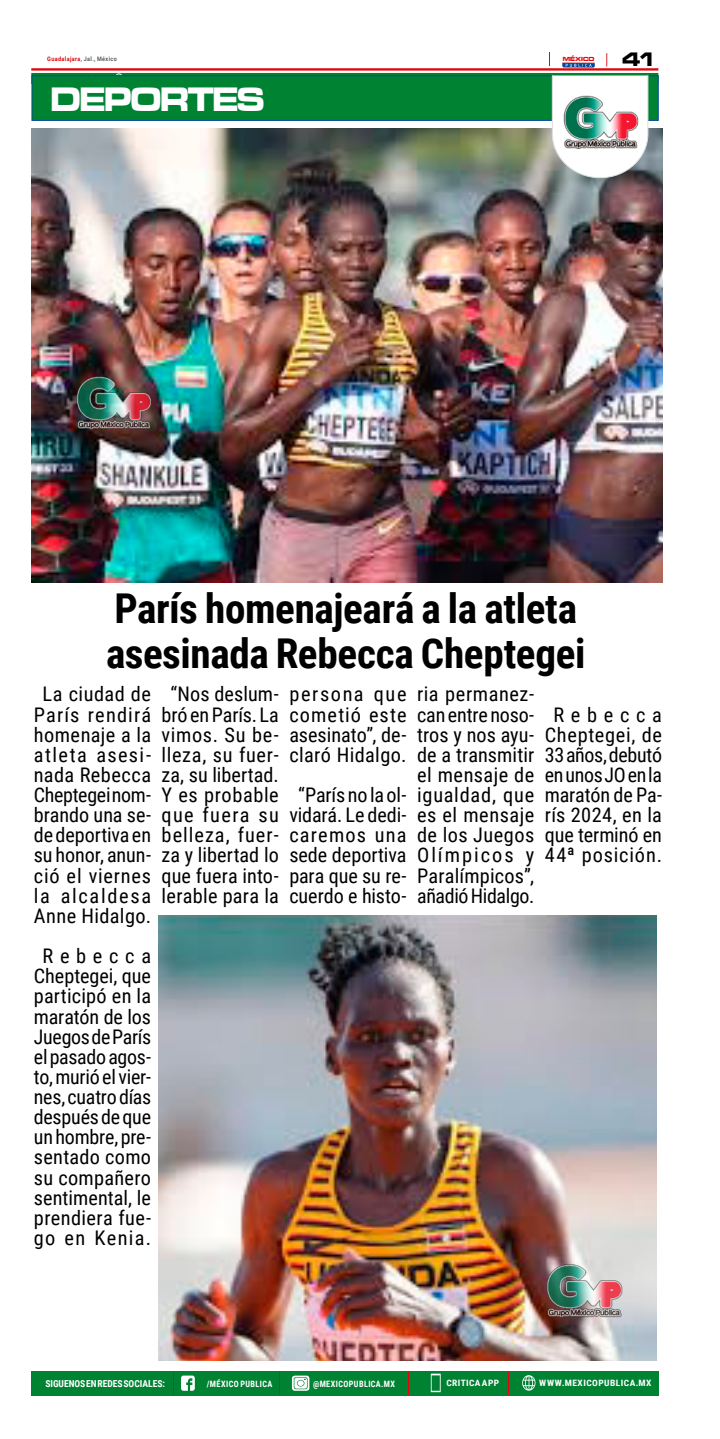
<style>
.page{position:relative;width:720px;height:1439px;background:#fff}
.page>*{position:absolute;margin:0;border:0;box-sizing:border-box;transform-origin:0 0}
.t1{font:700 41.12px/45.5px "Roboto Condensed";letter-spacing:-.01em;color:#000}
.t2{font:35px "Microgramma D Bold Exte";letter-spacing:-.03em;color:#fff;scale:.9 1}
.t3{font:20.12px/20.1px "Roboto Condensed";letter-spacing:.01em;color:#000;text-align:center}
.t4{font:20.12px "Microgramma D Bold Exte";color:#000}
.t5{font:700 9.62px "Roboto Condensed";color:#fff}
.t6{font:700 8.75px "Roboto Condensed";letter-spacing:.045em;color:#fff;scale:.94 1}
.t7{font:700 8.75px "Roboto Condensed";letter-spacing:.045em;color:#fff;scale:1.08 1}
.t8{font:700 6.12px "Roboto";letter-spacing:.07em;color:#5c5b5f;scale:.89 1}
.t9{font:6.12px "Microgramma D Bold Exte";letter-spacing:-.005em;color:#e0040b}
.s1{color:#e0040b}
</style>
<div class="page">
<div style="left:32px;top:1370px;width:626px;height:25px;background:#008233"></div>
<svg style="left:173px;top:1372px;width:1px;height:23px"></svg>
<svg style="left:181px;top:1375px;width:14px;height:15px"></svg>
<svg style="left:522px;top:1375px;width:14px;height:15px"></svg>
<svg style="left:430px;top:1373px;width:10px;height:19px"></svg>
<svg style="left:292px;top:1375px;width:17px;height:15px"></svg>
<svg style="left:508px;top:1372px;width:1px;height:23px"></svg>
<svg style="left:408px;top:1372px;width:1px;height:23px"></svg>
<svg style="left:279px;top:1372px;width:1px;height:23px"></svg>
<img style="left:32px;top:129px;width:629px;height:454px">
<img style="left:159px;top:915px;width:497px;height:445px">
<svg style="left:31px;top:53px;width:627px;height:125px"></svg>
<img style="left:61px;top:346px;width:110px;height:110px">
<img style="left:531px;top:1234px;width:110px;height:110px">
<p class="t8" style="left:47px;top:54px;width:80px"><span class="s1">Guadalajara</span>, Jal., México</p>
<p class="t9" style="left:562px;top:55px;width:33px">MÉXICO</p>
<p class="t4" style="left:621px;top:46px;width:36px">41</p>
<h2 class="t2" style="left:50px;top:76px;width:239px">DEPORTES</h2>
<h1 class="t1" style="left:106px;top:583px;width:480px">París homenajeará a la atleta asesinada Rebecca Cheptegei</h1>
<p class="t3" style="left:34px;top:683px;width:119px">La ciudad de<br>París rendirá homenaje a la atleta asesi&shy;nada Rebecca<br>Cheptegei nom&shy;brando una se&shy;de deportiva en su honor, anun&shy;ció el viernes la alcaldesa<br>Anne Hidalgo.</p>
<p class="t3" style="left:34px;top:945px;width:119px">Rebecca<br>Cheptegei, que participó en la maratón de los<br>Juegos de París el pasado agos&shy;to, murió el vier&shy;nes, cuatro días después de que un hombre, pre&shy;sentado como su compañero sentimental, le prendiera fue&shy;go en Kenia.</p>
<p class="t3" style="left:161px;top:683px;width:119px">“Nos deslum&shy;bró en París. La vimos. Su be&shy;lleza, su fuer&shy;za, su libertad.<br>Y es probable que fuera su belleza, fuer&shy;za y libertad lo que fuera into&shy;lerable para la</p>
<p class="t3" style="left:289px;top:683px;width:119px;text-align:justify">persona que cometió este asesinato”, de&shy;claró Hidalgo.</p>
<p class="t3" style="left:289px;top:784px;width:119px">“París no la ol&shy;vidará. Le dedi&shy;caremos una sede deportiva para que su re&shy;cuerdo e histo-</p>
<p class="t3" style="left:417px;top:683px;width:119px;text-align:justify">ria permanez&shy;can entre noso&shy;tros y nos ayu&shy;de a transmitir el mensaje de igualdad, que es el mensaje de los Juegos Olímpicos y Paralímpicos”, añadió Hidalgo.</p>
<p class="t3" style="left:544px;top:703px;width:119px">Rebecca<br>Cheptegei, de<br>33 años, debutó en unos JO en la maratón de Pa&shy;rís 2024, en la que terminó en<br>44ª posición.</p>
<p class="t5" style="left:45px;top:1376px;width:121px">SIGUENOS EN REDES SOCIALES:</p>
<p class="t6" style="left:207px;top:1377px;width:71px">/MÉXICO PUBLICA</p>
<p class="t6" style="left:313px;top:1377px;width:88px">@MEXICOPUBLICA.MX</p>
<p class="t7" style="left:446px;top:1377px;width:50px">CRITICA APP</p>
<p class="t7" style="left:539px;top:1377px;width:105px">WWW.MEXICOPUBLICA.MX</p>
</div>
